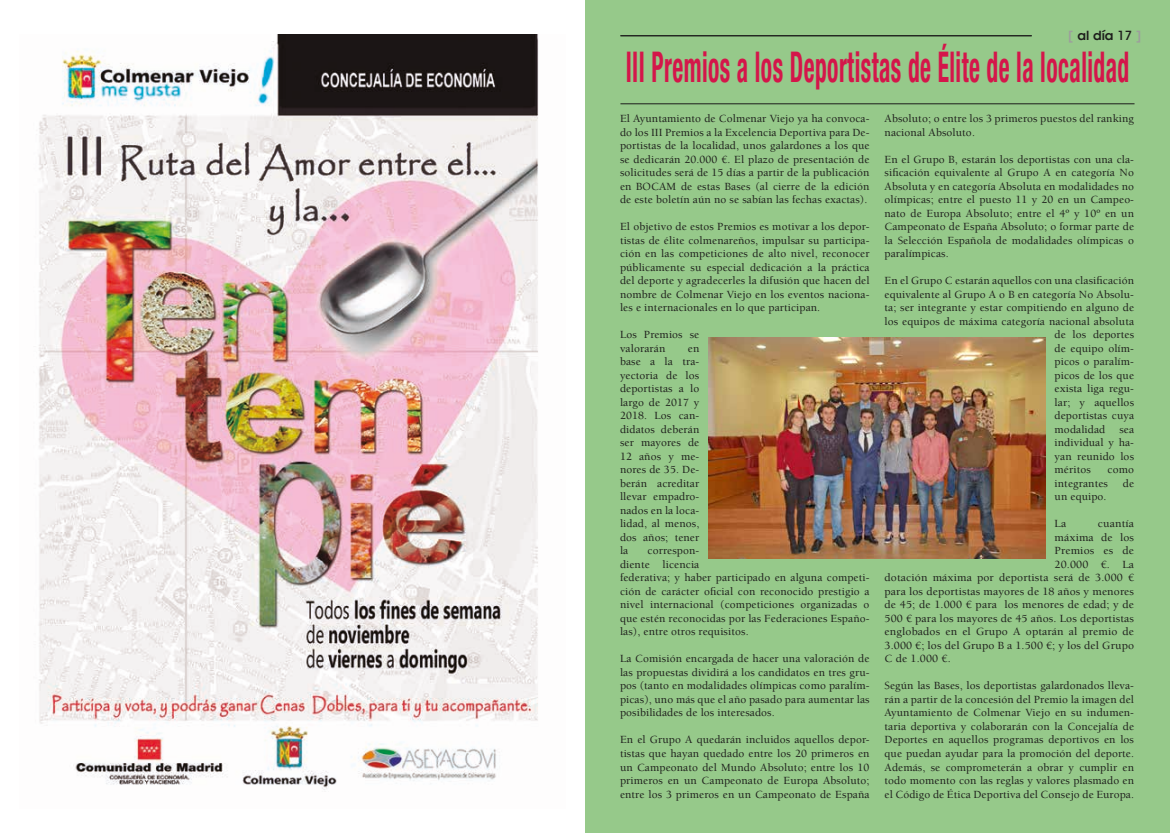
<style>
.page{position:relative;width:1170px;height:833px;background:#fff}
.page>*{position:absolute;margin:0;border:0;box-sizing:border-box;transform-origin:0 0}
.t1{font:700 condensed 42.5px "Helvetica Neue LT Std";letter-spacing:.02em;color:#d4164a;scale:.55 1}
.t2{font:600 12.5px "ITC Avant Garde Std";color:#1d1d1b}
.t3{font:500 11.25px/13.5px "Berkeley Std";letter-spacing:.01em;color:#1d1d1b;text-align:justify}
.s1{color:#9d9d9d}
.s2{font-weight:500}
</style>
<div class="page">
<div style="left:585px;top:0;width:584px;height:833px;background:#96c98a"></div>
<hr style="left:620px;top:35px;width:411px;height:1px;background:#1d1d1b">
<img style="left:38px;top:35px;width:501px;height:755px">
<hr style="left:620px;top:103px;width:514px;height:1px;background:#1d1d1b">
<img style="left:708px;top:338px;width:337px;height:220px">
<p class="t2" style="left:1067px;top:28px;width:75px"><span class="s1">[</span> al día <span class="s2">17</span> <span class="s1">]</span></p>
<h1 class="t1" style="left:625px;top:41px;width:917px">III Premios a los Deportistas de Élite de la localidad</h1>
<p class="t3" style="left:620px;top:112px;width:251px">El Ayuntamiento de Colmenar Viejo ya ha convoca&shy;do los III Premios a la Excelencia Deportiva para De&shy;portistas de la localidad, unos galardones a los que se dedicarán 20.000 €. El plazo de presentación de solicitudes será de 15 días a partir de la publicación en BOCAM de estas Bases (al cierre de la edición de este boletín aún no se sabían las fechas exactas).</p>
<p class="t3" style="left:620px;top:220px;width:251px">El objetivo de estos Premios es motivar a los depor&shy;tistas de élite colmenareños, impulsar su participa&shy;ción en las competiciones de alto nivel, reconocer públicamente su especial dedicación a la práctica del deporte y agradecerles la difusión que hacen del nombre de Colmenar Viejo en los eventos naciona&shy;les e internacionales en lo que participan.</p>
<p class="t3" style="left:620px;top:328px;width:81px">Los Premios se valorarán</p>
<p class="t3" style="left:620px;top:342px;width:81px;text-indent:68px">en base a la tra&shy;yectoria de los deportistas a lo largo de 2017 y 2018. Los can&shy;didatos deberán ser mayores de 12 años y me&shy;nores de 35. De&shy;berán acreditar llevar empadro&shy;nados en la loca&shy;lidad, al menos, dos años; tener la</p>
<p class="t3" style="left:620px;top:544px;width:251px;text-align:left;text-indent:28px">correspon-<br>diente licencia<br>federativa; y haber participado en alguna competi&shy;ción de carácter oficial con reconocido prestigio a nivel internacional (competiciones organizadas o que estén reconocidas por las Federaciones Españo&shy;las), entre otros requisitos.</p>
<p class="t3" style="left:620px;top:652px;width:251px">La Comisión encargada de hacer una valoración de las propuestas dividirá a los candidatos en tres gru&shy;pos (tanto en modalidades olímpicas como paralím&shy;picas), uno más que el año pasado para aumentar las posibilidades de los interesados.</p>
<p class="t3" style="left:620px;top:733px;width:251px">En el Grupo A quedarán incluidos aquellos depor&shy;tistas que hayan quedado entre los 20 primeros en un Campeonato del Mundo Absoluto; entre los 10 primeros en un Campeonato de Europa Absoluto; entre los 3 primeros en un Campeonato de España</p>
<p class="t3" style="left:884px;top:112px;width:251px">Absoluto; o entre los 3 primeros puestos del ranking nacional Absoluto.</p>
<p class="t3" style="left:884px;top:153px;width:251px">En el Grupo B, estarán los deportistas con una cla&shy;sificación equivalente al Grupo A en categoría No Absoluta y en categoría Absoluta en modalidades no olímpicas; entre el puesto 11 y 20 en un Campeo&shy;nato de Europa Absoluto; entre el 4º y 10º en un Campeonato de España Absoluto; o formar parte de la Selección Española de modalidades olímpicas o paralímpicas.</p>
<p class="t3" style="left:884px;top:274px;width:251px">En el Grupo C estarán aquellos con una clasificación</p>
<p class="t3" style="left:884px;top:288px;width:251px">equivalente al Grupo A o B en categoría No Absolu-</p>
<p class="t3" style="left:884px;top:301px;width:251px">ta; ser integrante y estar compitiendo en alguno de</p>
<p class="t3" style="left:884px;top:315px;width:251px">los equipos de máxima categoría nacional absoluta</p>
<p class="t3" style="left:1054px;top:328px;width:81px">de los deportes</p>
<p class="t3" style="left:1054px;top:342px;width:81px">de equipo olím-</p>
<p class="t3" style="left:1054px;top:355px;width:81px">picos o paralím-</p>
<p class="t3" style="left:1054px;top:369px;width:81px">picos de los que</p>
<p class="t3" style="left:1054px;top:382px;width:81px">exista liga regu-</p>
<p class="t3" style="left:1054px;top:396px;width:81px">lar; y aquellos</p>
<p class="t3" style="left:1054px;top:409px;width:81px">deportistas cuya</p>
<p class="t3" style="left:1054px;top:423px;width:81px">modalidad sea</p>
<p class="t3" style="left:1054px;top:436px;width:81px">individual y ha-</p>
<p class="t3" style="left:1054px;top:450px;width:81px">yan reunido los</p>
<p class="t3" style="left:1054px;top:463px;width:38px">méritos</p>
<p class="t3" style="left:1054px;top:463px;width:81px;text-indent:53px">como integrantes</p>
<p class="t3" style="left:1122px;top:477px;width:13px">de</p>
<p class="t3" style="left:1054px;top:490px;width:53px">un equipo.</p>
<p class="t3" style="left:1054px;top:517px;width:13px">La</p>
<p class="t3" style="left:1097px;top:517px;width:38px">cuantía</p>
<p class="t3" style="left:1054px;top:531px;width:81px">máxima de los</p>
<p class="t3" style="left:1054px;top:544px;width:81px">Premios es de</p>
<p class="t3" style="left:1054px;top:558px;width:81px">20.000 €. La</p>
<p class="t3" style="left:884px;top:571px;width:251px">dotación máxima por deportista será de 3.000 €</p>
<p class="t3" style="left:884px;top:585px;width:251px">para los deportistas mayores de 18 años y menores</p>
<p class="t3" style="left:884px;top:598px;width:251px">de 45; de 1.000 € para los menores de edad; y de</p>
<p class="t3" style="left:884px;top:612px;width:251px">500 € para los mayores de 45 años. Los deportistas</p>
<p class="t3" style="left:884px;top:625px;width:251px">englobados en el Grupo A optarán al premio de</p>
<p class="t3" style="left:884px;top:639px;width:251px">3.000 €; los del Grupo B a 1.500 €; y los del Grupo</p>
<p class="t3" style="left:884px;top:652px;width:68px">C de 1.000 €.</p>
<p class="t3" style="left:884px;top:679px;width:251px">Según las Bases, los deportistas galardonados lleva&shy;rán a partir de la concesión del Premio la imagen del Ayuntamiento de Colmenar Viejo en su indumen&shy;taria deportiva y colaborarán con la Concejalía de Deportes en aquellos programas deportivos en los que puedan ayudar para la promoción del deporte.<br>Además, se comprometerán a obrar y cumplir en todo momento con las reglas y valores plasmado en el Código de Ética Deportiva del Consejo de Europa.</p>
</div>
